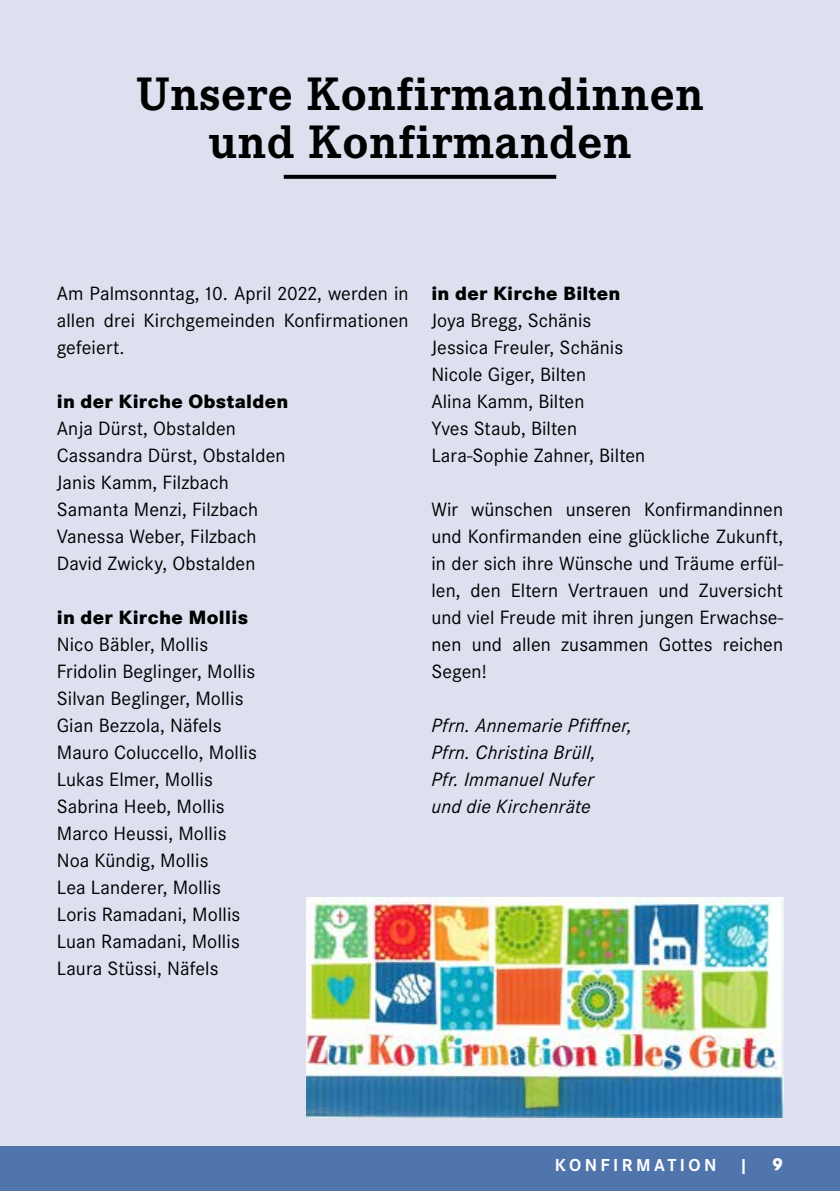
<style>
.page{position:relative;width:840px;height:1191px;background:#fff}
.page>*{position:absolute;margin:0;border:0;box-sizing:border-box;transform-origin:0 0}
.t1{font:700 46px/48px "Corporate EBQ";letter-spacing:.015em;color:#000;text-align:center}
.t2{font:20px/27px "Corporate S";letter-spacing:.005em;color:#000}
.t3{font:italic 20px/27px "Corporate S";letter-spacing:.015em;color:#000}
.t4{font:800 20px "Corporate S";letter-spacing:.015em;color:#000}
.t5{font:700 18px "Corporate S";letter-spacing:.19em;color:#fff}
.t6{font:800 18px "Corporate S";color:#fff}
</style>
<div class="page">
<div style="left:0;top:1145px;width:839px;height:46px;background:#5074ac"></div>
<div style="left:0;top:0;width:839px;height:1145px;background:#dce0ef"></div>
<svg style="left:283px;top:175px;width:273px;height:4px"></svg>
<img style="left:306px;top:897px;width:476px;height:220px">
<h1 class="t1" style="left:136px;top:70px;width:569px">Unsere Konfirmandinnen und Konfirmanden</h1>
<p class="t2" style="left:57px;top:280px;width:353px;text-align:justify">Am Palmsonntag, 10. April 2022, werden in allen drei Kirchgemeinden Konfirmationen gefeiert.</p>
<p class="t4" style="left:57px;top:389px;width:233px">in der Kirche Obstalden</p>
<p class="t2" style="left:57px;top:415px;width:230px">Anja Dürst, Obstalden<br>Cassandra Dürst, Obstalden<br>Janis Kamm, Filzbach<br>Samanta Menzi, Filzbach<br>Vanessa Weber, Filzbach<br>David Zwicky, Obstalden</p>
<p class="t4" style="left:57px;top:605px;width:193px">in der Kirche Mollis</p>
<p class="t2" style="left:57px;top:631px;width:201px">Nico Bäbler, Mollis<br>Fridolin Beglinger, Mollis<br>Silvan Beglinger, Mollis<br>Gian Bezzola, Näfels<br>Mauro Coluccello, Mollis<br>Lukas Elmer, Mollis<br>Sabrina Heeb, Mollis<br>Marco Heussi, Mollis<br>Noa Kündig, Mollis<br>Lea Landerer, Mollis<br>Loris Ramadani, Mollis<br>Luan Ramadani, Mollis<br>Laura Stüssi, Näfels</p>
<p class="t4" style="left:431px;top:281px;width:190px">in der Kirche Bilten</p>
<p class="t2" style="left:431px;top:307px;width:215px">Joya Bregg, Schänis<br>Jessica Freuler, Schänis<br>Nicole Giger, Bilten<br>Alina Kamm, Bilten<br>Yves Staub, Bilten<br>Lara-Sophie Zahner, Bilten</p>
<p class="t2" style="left:431px;top:496px;width:353px;text-align:justify">Wir wünschen unseren Konfirmandinnen und Konfirmanden eine glückliche Zukunft, in der sich ihre Wünsche und Träume erfül&shy;len, den Eltern Vertrauen und Zuversicht und viel Freude mit ihren jungen Erwachse&shy;nen und allen zusammen Gottes reichen Segen!</p>
<p class="t3" style="left:431px;top:712px;width:202px">Pfrn. Annemarie Pfiffner,<br>Pfrn. Christina Brüll,<br>Pfr. Immanuel Nufer<br>und die Kirchenräte</p>
<p class="t5" style="left:554px;top:1154px;width:194px">KONFIRMATION |</p>
<p class="t6" style="left:771px;top:1153px;width:13px">9</p>
</div>
